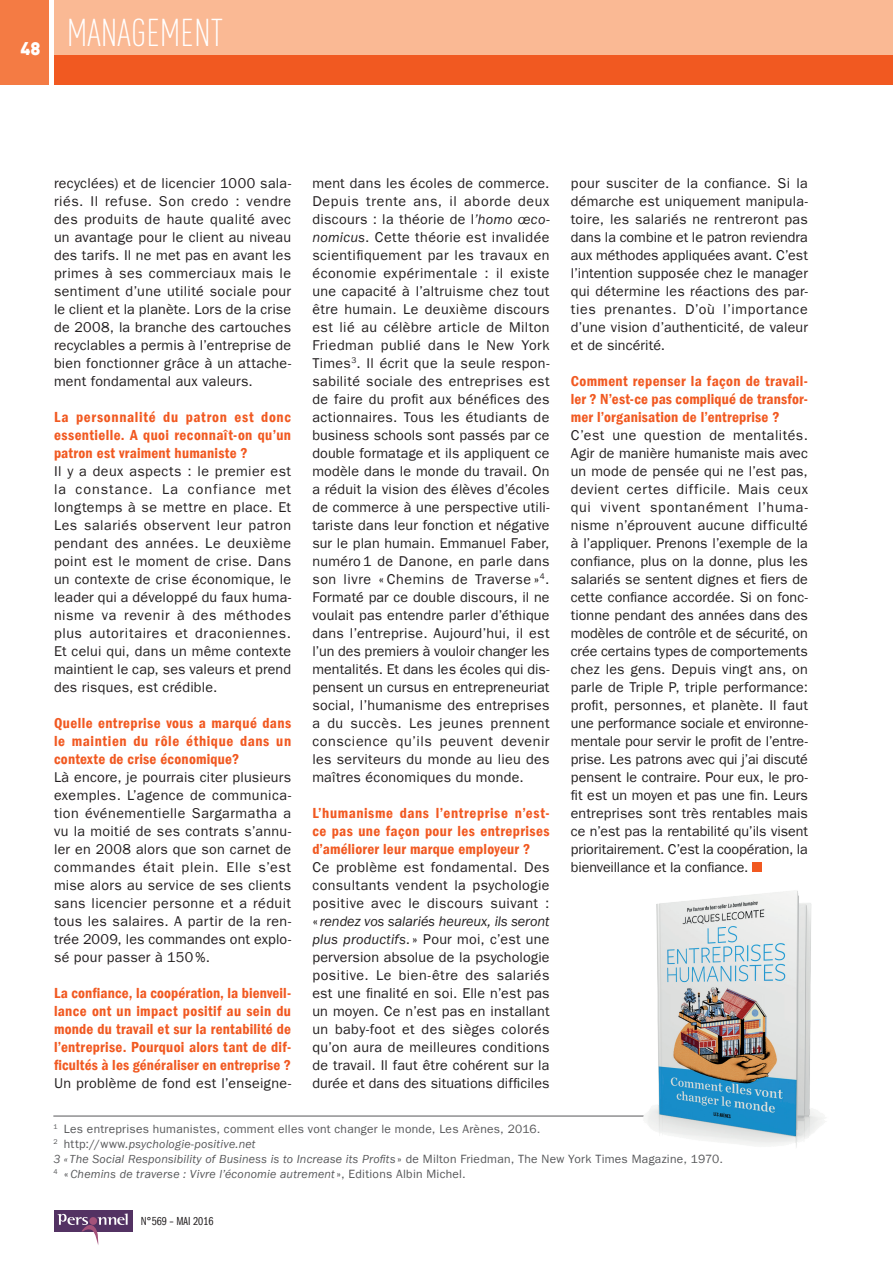
<style>
.page{position:relative;width:893px;height:1263px;background:#fff}
.page>*{position:absolute;margin:0;border:0;box-sizing:border-box;transform-origin:0 0}
.t1{font:300 38.25px "DIN Cond";color:#fff}
.t2{font:600 condensed 15px/18px "Franklin Gothic LT";letter-spacing:.015em;color:#f15921;text-align:justify}
.t3{font:14.25px/18px "Franklin Gothic LT";letter-spacing:.015em;color:#231f20;text-align:justify}
.t4{font:12px/15px "Franklin Gothic LT";letter-spacing:.02em;color:#57585a}
.t5{font:12px "Franklin Gothic LT Book Cmpr";color:#231f20}
.s1{font-style:italic}
</style>
<div class="page">
<div style="left:54px;top:0;width:839px;height:55px;background:#fab994"></div>
<div style="left:54px;top:55px;width:839px;height:30px;background:#f15921"></div>
<div style="left:0;top:0;width:49px;height:85px;background:#f47b44"></div>
<div style="left:54px;top:1210px;width:78px;height:21px;background:#533263"></div>
<svg style="left:57px;top:1213px;width:71px;height:32px"></svg>
<div style="left:752px;top:862px;width:10px;height:10px;background:#f15921"></div>
<hr style="left:53px;top:1116px;width:759px;height:1px;background:#57585a">
<img style="left:634px;top:891px;width:190px;height:257px">
<h1 class="t1" style="left:20px;top:11px;width:204px"><sub>48</sub> MANAGEMENT</h1>
<p class="t3" style="left:54px;top:174px;width:239px">recyclées) et de licencier 1000 sala&shy;riés. Il refuse. Son credo : vendre des produits de haute qualité avec un avantage pour le client au niveau des tarifs. Il ne met pas en avant les primes à ses commerciaux mais le sentiment d’une utilité sociale pour le client et la planète. Lors de la crise de 2008, la branche des cartouches recyclables a permis à l’entreprise de bien fonctionner grâce à un attache&shy;ment fondamental aux valeurs.</p>
<p class="t2" style="left:54px;top:408px;width:239px">La personnalité du patron est donc essentielle. A quoi reconnaît-on qu’un patron est vraiment humaniste ?</p>
<p class="t3" style="left:54px;top:462px;width:239px">Il y a deux aspects : le premier est la constance. La confiance met longtemps à se mettre en place. Et Les salariés observent leur patron pendant des années. Le deuxième point est le moment de crise. Dans un contexte de crise économique, le leader qui a développé du faux huma&shy;nisme va revenir à des méthodes plus autoritaires et draconiennes.<br>Et celui qui, dans un même contexte maintient le cap, ses valeurs et prend des risques, est crédible.</p>
<p class="t2" style="left:54px;top:714px;width:239px">Quelle entreprise vous a marqué dans le maintien du rôle éthique dans un contexte de crise économique?</p>
<p class="t3" style="left:54px;top:768px;width:239px">Là encore, je pourrais citer plusieurs exemples. L’agence de communica&shy;tion événementielle Sargarmatha a vu la moitié de ses contrats s’annu&shy;ler en 2008 alors que son carnet de commandes était plein. Elle s’est mise alors au service de ses clients sans licencier personne et a réduit tous les salaires. A partir de la ren&shy;trée 2009, les commandes ont explo&shy;sé pour passer à 150 %.</p>
<p class="t2" style="left:54px;top:984px;width:239px">La confiance, la coopération, la bienveil&shy;lance ont un impact positif au sein du monde du travail et sur la rentabilité de l’entreprise. Pourquoi alors tant de dif&shy;ficultés à les généraliser en entreprise ?</p>
<p class="t3" style="left:54px;top:1074px;width:239px">Un problème de fond est l’enseigne-</p>
<p class="t3" style="left:312px;top:174px;width:239px">ment dans les écoles de commerce.<br>Depuis trente ans, il aborde deux discours : la théorie de l<span class="s1">’homo œco&shy;nomicus</span>. Cette théorie est invalidée scientifiquement par les travaux en économie expérimentale : il existe une capacité à l’altruisme chez tout être humain. Le deuxième discours est lié au célèbre article de Milton Friedman publié dans le New York Times<sup>3</sup>. Il écrit que la seule respon&shy;sabilité sociale des entreprises est de faire du profit aux bénéfices des actionnaires. Tous les étudiants de business schools sont passés par ce double formatage et ils appliquent ce modèle dans le monde du travail. On a réduit la vision des élèves d’écoles de commerce à une perspective utili&shy;tariste dans leur fonction et négative sur le plan humain. Emmanuel Faber, numéro 1 de Danone, en parle dans son livre « Chemins de Traverse »<sup>4</sup>.<br>Formaté par ce double discours, il ne voulait pas entendre parler d’éthique dans l’entreprise. Aujourd’hui, il est l’un des premiers à vouloir changer les mentalités. Et dans les écoles qui dis&shy;pensent un cursus en entrepreneuriat social, l’humanisme des entreprises a du succès. Les jeunes prennent conscience qu’ils peuvent devenir les serviteurs du monde au lieu des maîtres économiques du monde.</p>
<p class="t2" style="left:312px;top:804px;width:239px">L’humanisme dans l’entreprise n’est&shy;ce pas une façon pour les entreprises d’améliorer leur marque employeur ?</p>
<p class="t3" style="left:312px;top:858px;width:239px">Ce problème est fondamental. Des consultants vendent la psychologie positive avec le discours suivant : « <span class="s1">rendez vos salariés heureux, ils seront plus productifs</span>. » Pour moi, c’est une perversion absolue de la psychologie positive. Le bien-être des salariés est une finalité en soi. Elle n’est pas un moyen. Ce n’est pas en installant un baby-foot et des sièges colorés qu’on aura de meilleures conditions de travail. Il faut être cohérent sur la durée et dans des situations difficiles</p>
<p class="t3" style="left:571px;top:174px;width:239px">pour susciter de la confiance. Si la démarche est uniquement manipula&shy;toire, les salariés ne rentreront pas dans la combine et le patron reviendra aux méthodes appliquées avant. C’est l’intention supposée chez le manager qui détermine les réactions des par&shy;ties prenantes. D’où l’importance d’une vision d’authenticité, de valeur et de sincérité.</p>
<p class="t2" style="left:571px;top:372px;width:239px">Comment repenser la façon de travail&shy;ler ? N’est-ce pas compliqué de transfor&shy;mer l’organisation de l’entreprise ?</p>
<p class="t3" style="left:571px;top:426px;width:239px">C’est une question de mentalités.<br>Agir de manière humaniste mais avec un mode de pensée qui ne l’est pas, devient certes difficile. Mais ceux qui vivent spontanément l’huma&shy;nisme n’éprouvent aucune difficulté à l’appliquer. Prenons l’exemple de la confiance, plus on la donne, plus les salariés se sentent dignes et fiers de cette confiance accordée. Si on fonc&shy;tionne pendant des années dans des modèles de contrôle et de sécurité, on crée certains types de comportements chez les gens. Depuis vingt ans, on parle de Triple P, triple performance: profit, personnes, et planète. Il faut une performance sociale et environne&shy;mentale pour servir le profit de l’entre&shy;prise. Les patrons avec qui j’ai discuté pensent le contraire. Pour eux, le pro&shy;fit est un moyen et pas une fin. Leurs entreprises sont très rentables mais ce n’est pas la rentabilité qu’ils visent prioritairement. C’est la coopération, la bienveillance et la confiance.</p>
<p class="t4" style="left:53px;top:1122px;width:671px"><sup>1</sup> Les entreprises humanistes, comment elles vont changer le monde, Les Arènes, 2016.<br><sup>2</sup> http://www<span class="s1">.psychologie-positive.net<br>3 « The Social Responsibility of Business is to Increase its Profits</span> » de Milton Friedman, The New York Times Magazine, 1970.<br><sup>4</sup> «<span class="s1">Chemins de traverse : Vivre l’économie autrement</span> », Editions Albin Michel.</p>
<p class="t5" style="left:141px;top:1214px;width:74px">N°569 – MAI 2016</p>
</div>
